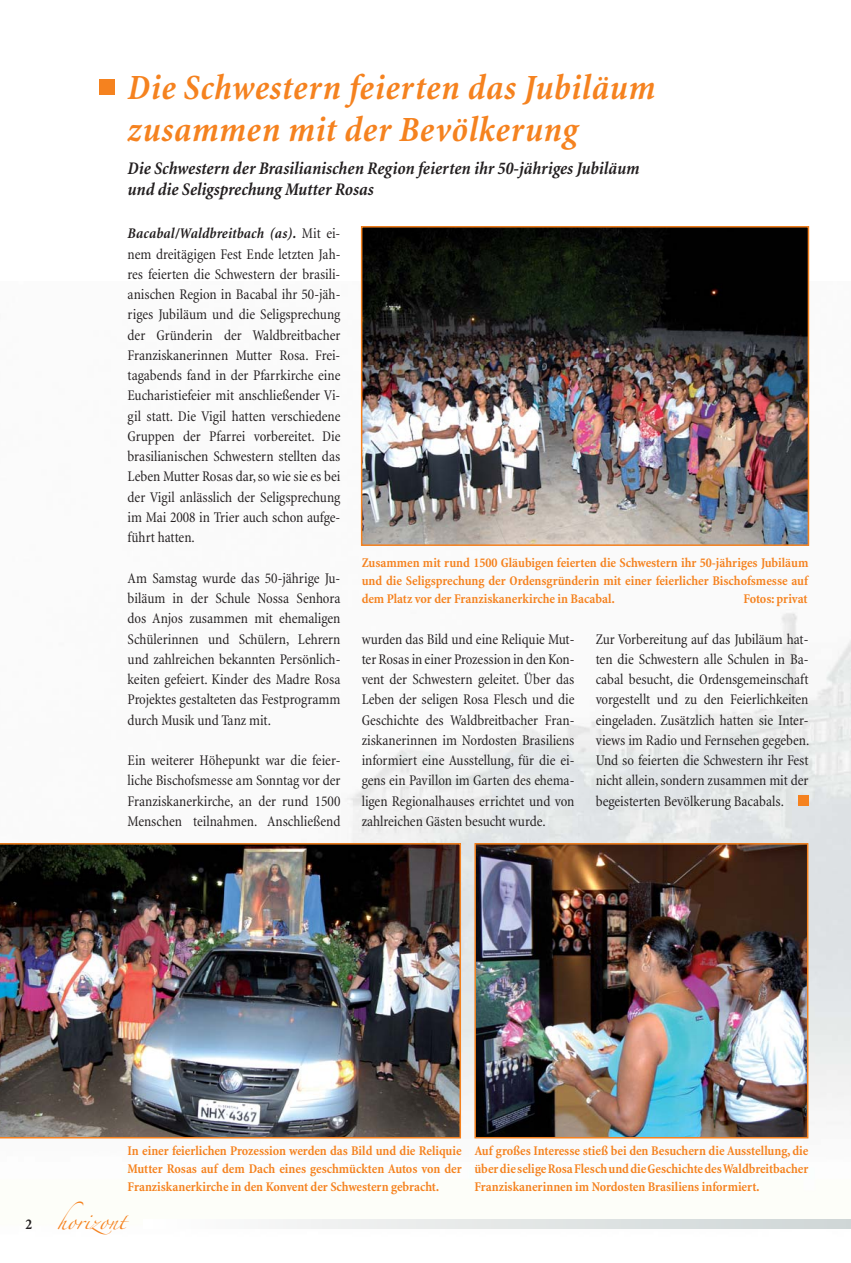
<style>
.page{position:relative;width:851px;height:1263px;background:#fff}
.page>*{position:absolute;margin:0;border:0;box-sizing:border-box;transform-origin:0 0}
.t1{font:italic 700 condensed 36px/42px "Minion";letter-spacing:.02em;color:#f5821f}
.t2{font:italic 700 condensed 18px/21.6px "Minion";color:#231f20}
.t3{font:condensed 15px/20.2px "Minion";color:#231f20;text-align:justify}
.t4{font:15px "Zapfino";color:#f5821f}
.t5{font:700 condensed 15px "Minion";color:#231f20}
.t6{font:700 condensed 13.5px/18px "Minion";letter-spacing:-.005em;color:#f5821f;text-align:justify}
.s1{font-weight:700;font-style:italic}
</style>
<div class="page">
<img style="left:0;top:282px;width:850px;height:857px">
<svg style="left:275px;top:1219px;width:575px;height:10px"></svg>
<img style="left:850px;top:282px;width:1px;height:980px">
<div style="left:99px;top:79px;width:16px;height:16px;background:#f5821f"></div>
<img style="left:364px;top:229px;width:442px;height:314px">
<div style="left:361px;top:226px;width:448px;height:320px;border:2px solid #f5821f"></div>
<img style="left:0;top:843px;width:461px;height:295px">
<img style="left:477px;top:846px;width:328px;height:289px">
<div style="left:474px;top:843px;width:334px;height:295px;border:2px solid #f5821f"></div>
<div style="left:798px;top:796px;width:10px;height:10px;background:#f5821f"></div>
<h1 class="t1" style="left:128px;top:70px;width:529px">Die Schwestern feierten das Jubiläum zusammen mit der Bevölkerung</h1>
<p class="t2" style="left:128px;top:159px;width:513px">Die Schwestern der Brasilianischen Region feierten ihr 50-jähriges Jubiläum und die Seligsprechung Mutter Rosas</p>
<p class="t3" style="left:128px;top:225px;width:214px"><span class="s1">Bacabal/Waldbreitbach (as).</span> Mit ei&shy;nem dreitägigen Fest Ende letzten Jah&shy;res feierten die Schwestern der brasili&shy;anischen Region in Bacabal ihr 50-jäh&shy;riges Jubiläum und die Seligsprechung der Gründerin der Waldbreitbacher Franziskanerinnen Mutter Rosa. Frei&shy;tagabends fand in der Pfarrkirche eine Eucharistiefeier mit anschließender Vi&shy;gil statt. Die Vigil hatten verschiedene Gruppen der Pfarrei vorbereitet. Die brasilianischen Schwestern stellten das Leben Mutter Rosas dar, so wie sie es bei der Vigil anlässlich der Seligsprechung im Mai 2008 in Trier auch schon aufge&shy;führt hatten.</p>
<p class="t3" style="left:128px;top:569px;width:214px">Am Samstag wurde das 50-jährige Ju&shy;biläum in der Schule Nossa Senhora dos Anjos zusammen mit ehemaligen Schülerinnen und Schülern, Lehrern und zahlreichen bekannten Persönlich&shy;keiten gefeiert. Kinder des Madre Rosa Projektes gestalteten das Festprogramm durch Musik und Tanz mit.</p>
<p class="t3" style="left:128px;top:751px;width:214px">Ein weiterer Höhepunkt war die feier&shy;liche Bischofsmesse am Sonntag vor der Franziskanerkirche, an der rund 1500<br>Menschen teilnahmen. Anschließend</p>
<p class="t6" style="left:361px;top:555px;width:448px">Zusammen mit rund 1500 Gläubigen feierten die Schwestern ihr 50-jähriges Jubiläum und die Seligsprechung der Ordensgründerin mit einer feierlicher Bischofsmesse auf dem Platz vor der Franziskanerkirche in Bacabal.</p>
<p class="t6" style="left:743px;top:591px;width:66px">Fotos: privat</p>
<p class="t3" style="left:361px;top:630px;width:214px">wurden das Bild und eine Reliquie Mut&shy;ter Rosas in einer Prozession in den Kon&shy;vent der Schwestern geleitet. Über das Leben der seligen Rosa Flesch und die Geschichte des Waldbreitbacher Fran&shy;ziskanerinnen im Nordosten Brasiliens informiert eine Ausstellung, für die ei&shy;gens ein Pavillon im Garten des ehema&shy;ligen Regionalhauses errichtet und von zahlreichen Gästen besucht wurde.</p>
<p class="t3" style="left:595px;top:630px;width:215px">Zur Vorbereitung auf das Jubiläum hat&shy;ten die Schwestern alle Schulen in Ba&shy;cabal besucht, die Ordensgemeinschaft vorgestellt und zu den Feierlichkeiten eingeladen. Zusätzlich hatten sie Inter&shy;views im Radio und Fernsehen gegeben.<br>Und so feierten die Schwestern ihr Fest nicht allein, sondern zusammen mit der begeisterten Bevölkerung Bacabals.</p>
<p class="t5" style="left:26px;top:1218px;width:8px">2</p>
<p class="t6" style="left:128px;top:1143px;width:335px">In einer feierlichen Prozession werden das Bild und die Reliquie Mutter Rosas auf dem Dach eines geschmückten Autos von der Franziskanerkirche in den Konvent der Schwestern gebracht.</p>
<p class="t6" style="left:474px;top:1143px;width:335px">Auf großes Interesse stieß bei den Besuchern die Ausstellung, die über die selige Rosa Flesch und die Geschichte des Waldbreitbacher Franziskanerinnen im Nordosten Brasiliens informiert.</p>
<p class="t4" style="left:57px;top:1215px;width:70px">horizont</p>
</div>
